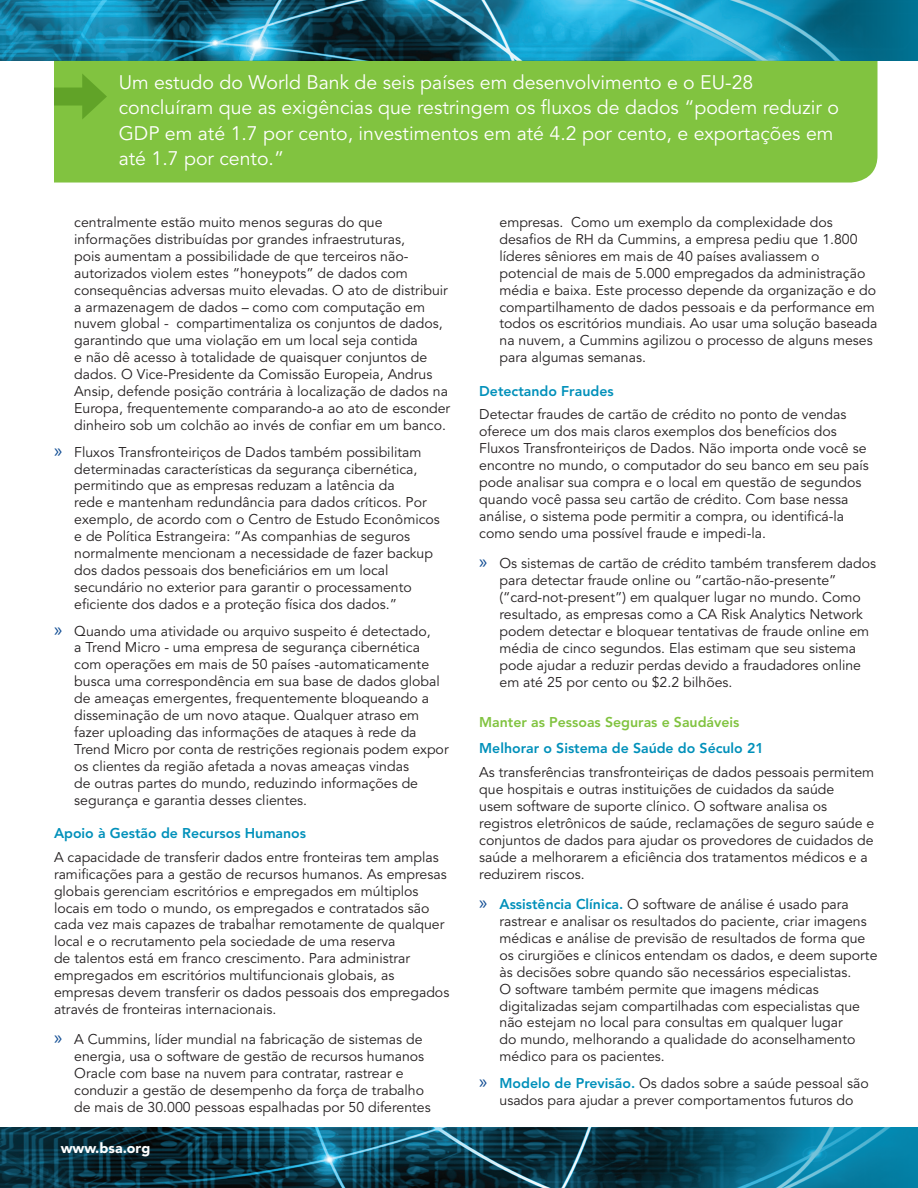
<style>
.page{position:relative;width:918px;height:1188px;background:#fff}
.page>*{position:absolute;margin:0;border:0;box-sizing:border-box;transform-origin:0 0}
.body{font:19.5px/25.5px "Avenir LT Std";color:#fff}
.t1{font:900 14.25px "Avenir LT Std";color:#fff}
.body-2{font:14.1px/17px "Avenir LT Std";color:#231f20}
.heaader_2{font:800 14.1px "Avenir LT Std";color:#0090ba}
.t2{font:800 14.1px "Avenir LT Std";color:#81c340}
.s1{font-family:"Myriad Pro";font-size:19.5px;color:#0f4c93}
.s2{font-weight:800;color:#0090ba}
</style>
<div class="page">
<img style="left:0;top:1127px;width:608px;height:61px">
<img style="left:0;top:0;width:608px;height:61px">
<div style="left:54px;top:61px;width:824px;height:122px;background:#81c340"></div>
<div style="left:54px;top:88px;width:38px;height:18px;background:#61a328"></div>
<svg style="left:82px;top:73px;width:25px;height:47px"></svg>
<svg style="left:608px;top:1127px;width:310px;height:61px;background:#0b617c"></svg>
<svg style="left:608px;top:0;width:310px;height:61px;background:#178eb2"></svg>
<p class="body" style="left:119px;top:70px;width:722px">Um estudo do World Bank de seis países em desenvolvimento e o EU-28 concluíram que as exigências que restringem os fluxos de dados “podem reduzir o GDP em até 1.7 por cento, investimentos em até 4.2 por cento, e exportações em até 1.7 por cento.”</p>
<p class="body-2" style="left:74px;top:214px;width:378px">centralmente estão muito menos seguras do que informações distribuídas por grandes infraestruturas,<br>pois aumentam a possibilidade de que terceiros não&shy;autorizados violem estes “honeypots” de dados com consequências adversas muito elevadas. O ato de distribuir a armazenagem de dados – como com computação em nuvem global - compartimentaliza os conjuntos de dados, garantindo que uma violação em um local seja contida<br>e não dê acesso à totalidade de quaisquer conjuntos de dados. O Vice-Presidente da Comissão Europeia, Andrus Ansip, defende posição contrária à localização de dados na Europa, frequentemente comparando-a ao ato de esconder dinheiro sob um colchão ao invés de confiar em um banco.</p>
<p class="body-2" style="left:74px;top:444px;width:367px;text-indent:-20px"><span class="s1">»</span> Fluxos Transfronteiriços de Dados também possibilitam determinadas características da segurança cibernética, permitindo que as empresas reduzam a latência da<br>rede e mantenham redundância para dados críticos. Por exemplo, de acordo com o Centro de Estudo Econômicos e de Política Estrangeira: “As companhias de seguros normalmente mencionam a necessidade de fazer backup dos dados pessoais dos beneficiários em um local secundário no exterior para garantir o processamento eficiente dos dados e a proteção física dos dados.”</p>
<p class="body-2" style="left:74px;top:623px;width:376px;text-indent:-20px"><span class="s1">»</span> Quando uma atividade ou arquivo suspeito é detectado,<br>a Trend Micro - uma empresa de segurança cibernética com operações em mais de 50 países -automaticamente busca uma correspondência em sua base de dados global de ameaças emergentes, frequentemente bloqueando a disseminação de um novo ataque. Qualquer atraso em fazer uploading das informações de ataques à rede da Trend Micro por conta de restrições regionais podem expor os clientes da região afetada a novas ameaças vindas<br>de outras partes do mundo, reduzindo informações de segurança e garantia desses clientes.</p>
<p class="heaader_2" style="left:54px;top:825px;width:254px">Apoio à Gestão de Recursos Humanos</p>
<p class="body-2" style="left:54px;top:849px;width:397px">A capacidade de transferir dados entre fronteiras tem amplas ramificações para a gestão de recursos humanos. As empresas globais gerenciam escritórios e empregados em múltiplos locais em todo o mundo, os empregados e contratados são cada vez mais capazes de trabalhar remotamente de qualquer local e o recrutamento pela sociedade de uma reserva<br>de talentos está em franco crescimento. Para administrar empregados em escritórios multifuncionais globais, as empresas devem transferir os dados pessoais dos empregados através de fronteiras internacionais.</p>
<p class="body-2" style="left:74px;top:1032px;width:358px;text-indent:-20px"><span class="s1">»</span> A Cummins, líder mundial na fabricação de sistemas de energia, usa o software de gestão de recursos humanos Oracle com base na nuvem para contratar, rastrear e conduzir a gestão de desempenho da força de trabalho de mais de 30.000 pessoas espalhadas por 50 diferentes</p>
<p class="t1" style="left:61px;top:1139px;width:91px">www.bsa.org</p>
<p class="body-2" style="left:500px;top:214px;width:380px">empresas. Como um exemplo da complexidade dos desafios de RH da Cummins, a empresa pediu que 1.800 líderes sêniores em mais de 40 países avaliassem o potencial de mais de 5.000 empregados da administração média e baixa. Este processo depende da organização e do compartilhamento de dados pessoais e da performance em todos os escritórios mundiais. Ao usar uma solução baseada na nuvem, a Cummins agilizou o processo de alguns meses para algumas semanas.</p>
<p class="heaader_2" style="left:479px;top:382px;width:136px">Detectando Fraudes</p>
<p class="body-2" style="left:479px;top:406px;width:391px">Detectar fraudes de cartão de crédito no ponto de vendas oferece um dos mais claros exemplos dos benefícios dos Fluxos Transfronteiriços de Dados. Não importa onde você se encontre no mundo, o computador do seu banco em seu país pode analisar sua compra e o local em questão de segundos quando você passa seu cartão de crédito. Com base nessa análise, o sistema pode permitir a compra, ou identificá-la como sendo uma possível fraude e impedi-la.</p>
<p class="body-2" style="left:500px;top:555px;width:378px;text-indent:-20px"><span class="s1">»</span> Os sistemas de cartão de crédito também transferem dados para detectar fraude online ou “cartão-não-presente” (“card-not-present”) em qualquer lugar no mundo. Como resultado, as empresas como a CA Risk Analytics Network podem detectar e bloquear tentativas de fraude online em média de cinco segundos. Elas estimam que seu sistema pode ajudar a reduzir perdas devido a fraudadores online em até 25 por cento ou $2.2 bilhões.</p>
<p class="t2" style="left:479px;top:714px;width:262px">Manter as Pessoas Seguras e Saudáveis</p>
<p class="heaader_2" style="left:479px;top:740px;width:286px">Melhorar o Sistema de Saúde do Século 21</p>
<p class="body-2" style="left:479px;top:764px;width:397px">As transferências transfronteiriças de dados pessoais permitem que hospitais e outras instituições de cuidados da saúde<br>usem software de suporte clínico. O software analisa os registros eletrônicos de saúde, reclamações de seguro saúde e conjuntos de dados para ajudar os provedores de cuidados de saúde a melhorarem a eficiência dos tratamentos médicos e a reduzirem riscos.</p>
<p class="body-2" style="left:500px;top:896px;width:380px;text-indent:-20px"><span class="s1">»</span> <span class="s2">Assistência Clínica.</span> O software de análise é usado para rastrear e analisar os resultados do paciente, criar imagens médicas e análise de previsão de resultados de forma que os cirurgiões e clínicos entendam os dados, e deem suporte às decisões sobre quando são necessários especialistas.<br>O software também permite que imagens médicas digitalizadas sejam compartilhadas com especialistas que não estejam no local para consultas em qualquer lugar<br>do mundo, melhorando a qualidade do aconselhamento médico para os pacientes.</p>
<p class="body-2" style="left:479px;top:1075px;width:391px;text-align:center"><span class="s1">»</span> <span class="s2">Modelo de Previsão.</span> Os dados sobre a saúde pessoal são usados para ajudar a prever comportamentos futuros do</p>
</div>
